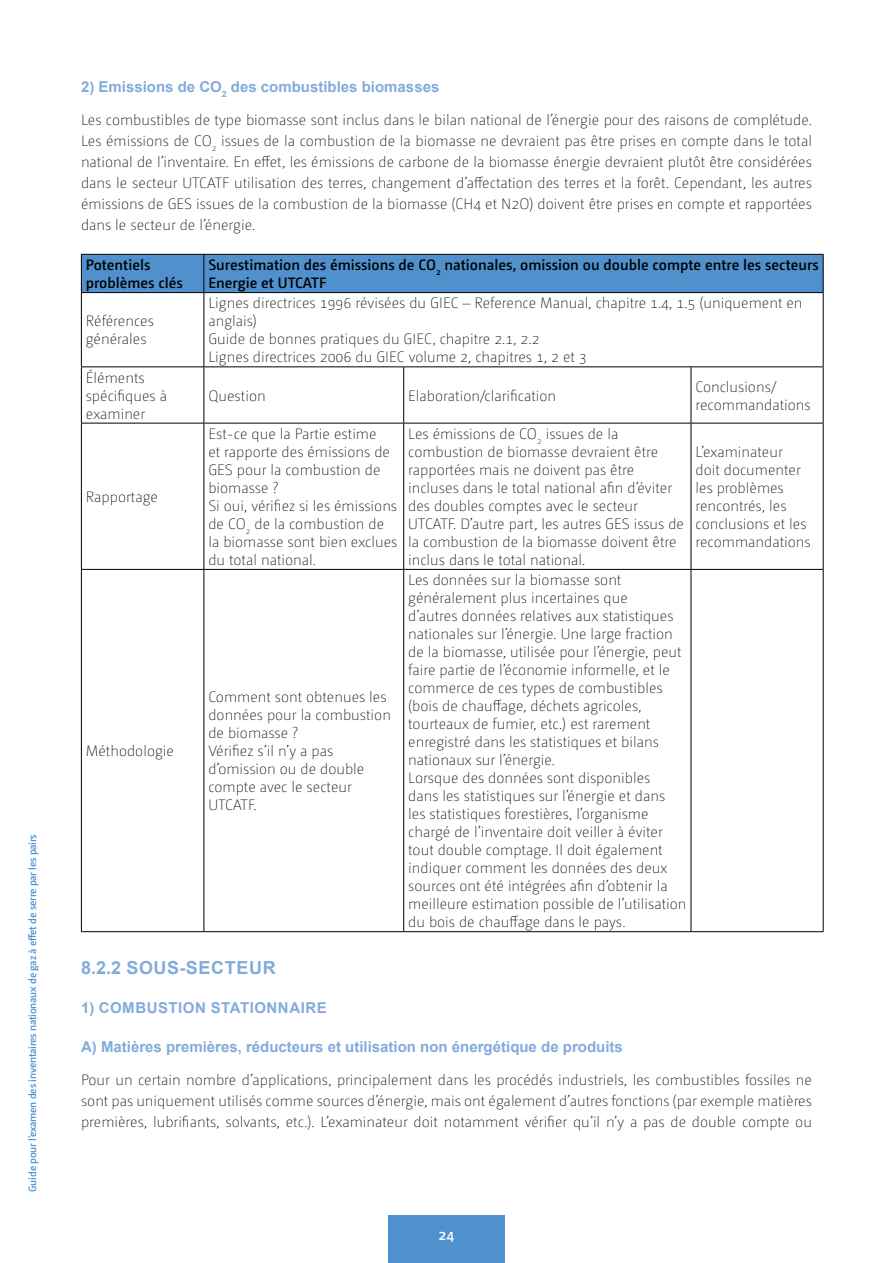
<style>
.page{position:relative;width:893px;height:1263px;background:#fff}
.page>*{position:absolute;margin:0;border:0;box-sizing:border-box;transform-origin:0 0}
.t1{font:700 18px "Arial";letter-spacing:.035em;color:#83abda}
.t2{font:200 15px/18px "Camingo Dos Pro";color:#000}
.t3{font:600 15px/18px "Camingo Dos Pro";color:#000}
.t4{font:700 15px "Arial";color:#83abda}
.t5{font:700 15px "Arial";letter-spacing:.035em;color:#83abda}
.t6{font:600 15px "Camingo Dos Pro";color:#fff}
.t7{font:600 10.5px "Camingo Dos Pro";letter-spacing:-.02em;color:#5091cd}
</style>
<div class="page">
<div style="left:388px;top:1215px;width:117px;height:48px;background:#5091cd"></div>
<div style="left:82px;top:255px;width:741px;height:37px;background:#5091cd"></div>
<svg style="left:82px;top:293px;width:741px;height:638px"></svg>
<hr style="left:203px;top:255px;width:1px;height:37px;background:#000">
<hr style="left:81px;top:292px;width:123px;height:1px;background:#000">
<hr style="left:204px;top:292px;width:200px;height:1px;background:#000">
<hr style="left:203px;top:293px;width:1px;height:73px;background:#000">
<hr style="left:404px;top:292px;width:287px;height:1px;background:#000">
<hr style="left:691px;top:292px;width:132px;height:1px;background:#000">
<hr style="left:81px;top:366px;width:123px;height:1px;background:#000">
<hr style="left:204px;top:366px;width:200px;height:1px;background:#000">
<hr style="left:203px;top:367px;width:1px;height:56px;background:#000">
<hr style="left:404px;top:366px;width:287px;height:1px;background:#000">
<hr style="left:403px;top:367px;width:1px;height:56px;background:#000">
<hr style="left:691px;top:366px;width:132px;height:1px;background:#000">
<hr style="left:691px;top:367px;width:1px;height:56px;background:#000">
<hr style="left:81px;top:423px;width:123px;height:1px;background:#000">
<hr style="left:204px;top:423px;width:200px;height:1px;background:#000">
<hr style="left:203px;top:423px;width:1px;height:146px;background:#000">
<hr style="left:404px;top:423px;width:287px;height:1px;background:#000">
<hr style="left:403px;top:423px;width:1px;height:146px;background:#000">
<hr style="left:691px;top:423px;width:132px;height:1px;background:#000">
<hr style="left:691px;top:423px;width:1px;height:146px;background:#000">
<hr style="left:81px;top:569px;width:123px;height:1px;background:#000">
<hr style="left:204px;top:569px;width:200px;height:1px;background:#000">
<hr style="left:203px;top:570px;width:1px;height:361px;background:#000">
<hr style="left:404px;top:569px;width:287px;height:1px;background:#000">
<hr style="left:403px;top:570px;width:1px;height:361px;background:#000">
<hr style="left:691px;top:569px;width:132px;height:1px;background:#000">
<hr style="left:691px;top:570px;width:1px;height:361px;background:#000">
<hr style="left:81px;top:254px;width:123px;height:1px;background:#000">
<hr style="left:81px;top:255px;width:1px;height:37px;background:#000">
<hr style="left:204px;top:254px;width:200px;height:1px;background:#000">
<hr style="left:404px;top:254px;width:287px;height:1px;background:#000">
<hr style="left:691px;top:254px;width:132px;height:1px;background:#000">
<hr style="left:823px;top:255px;width:1px;height:37px;background:#000">
<hr style="left:81px;top:293px;width:1px;height:73px;background:#000">
<hr style="left:823px;top:293px;width:1px;height:73px;background:#000">
<hr style="left:81px;top:367px;width:1px;height:56px;background:#000">
<hr style="left:823px;top:367px;width:1px;height:56px;background:#000">
<hr style="left:81px;top:423px;width:1px;height:146px;background:#000">
<hr style="left:823px;top:423px;width:1px;height:146px;background:#000">
<hr style="left:81px;top:570px;width:1px;height:361px;background:#000">
<hr style="left:823px;top:570px;width:1px;height:361px;background:#000">
<hr style="left:81px;top:931px;width:123px;height:1px;background:#000">
<hr style="left:204px;top:931px;width:200px;height:1px;background:#000">
<hr style="left:404px;top:931px;width:287px;height:1px;background:#000">
<hr style="left:691px;top:931px;width:132px;height:1px;background:#000">
<p class="t7" style="left:26px;top:1192px;width:359px;rotate:-90deg">Guide pour l’examen des inventaires nationaux de gaz à effet de serre par les pairs</p>
<p class="t4" style="left:81px;top:76px;width:360px">2) Emissions de CO<sub>2</sub> des combustibles biomasses</p>
<p class="t2" style="left:81px;top:109px;width:732px;line-height:21px;text-align:justify">Les combustibles de type biomasse sont inclus dans le bilan national de l’énergie pour des raisons de complétude.<br>Les émissions de CO<sub>2</sub> issues de la combustion de la biomasse ne devraient pas être prises en compte dans le total national de l’inventaire. En effet, les émissions de carbone de la biomasse énergie devraient plutôt être considérées dans le secteur UTCATF utilisation des terres, changement d’affectation des terres et la forêt. Cependant, les autres émissions de GES issues de la combustion de la biomasse (CH4 et N2O) doivent être prises en compte et rapportées dans le secteur de l’énergie.</p>
<p class="t3" style="left:86px;top:256px;width:99px">Potentiels problèmes clés</p>
<p class="t3" style="left:208px;top:256px;width:612px">Surestimation des émissions de CO<sub>2</sub> nationales, omission ou double compte entre les secteurs<br>Energie et UTCATF</p>
<p class="t2" style="left:86px;top:312px;width:69px">Références générales</p>
<p class="t2" style="left:208px;top:294px;width:596px">Lignes directrices 1996 révisées du GIEC – Reference Manual, chapitre 1.4, 1.5 (uniquement en anglais)<br>Guide de bonnes pratiques du GIEC, chapitre 2.1, 2.2<br>Lignes directrices 2006 du GIEC volume 2, chapitres 1, 2 et 3</p>
<p class="t2" style="left:86px;top:368px;width:83px">Éléments spécifiques à examiner</p>
<p class="t2" style="left:86px;top:488px;width:74px">Rapportage</p>
<p class="t2" style="left:86px;top:742px;width:90px">Méthodologie</p>
<p class="t2" style="left:208px;top:386px;width:59px">Question</p>
<p class="t2" style="left:408px;top:386px;width:149px">Elaboration/clarification</p>
<p class="t2" style="left:695px;top:377px;width:117px">Conclusions/ recommandations</p>
<p class="t2" style="left:208px;top:425px;width:190px">Est-ce que la Partie estime<br>et rapporte des émissions de<br>GES pour la combustion de biomasse ?<br>Si oui, vérifiez si les émissions de CO<sub>2</sub> de la combustion de la biomasse sont bien exclues du total national.</p>
<p class="t2" style="left:408px;top:425px;width:277px">Les émissions de CO<sub>2</sub> issues de la combustion de biomasse devraient être rapportées mais ne doivent pas être incluses dans le total national afin d’éviter des doubles comptes avec le secteur UTCATF. D’autre part, les autres GES issus de la combustion de la biomasse doivent être inclus dans le total national.</p>
<p class="t2" style="left:208px;top:688px;width:184px">Comment sont obtenues les données pour la combustion de biomasse ?<br>Vérifiez s’il n’y a pas d’omission ou de double compte avec le secteur<br>UTCATF.</p>
<p class="t2" style="left:408px;top:571px;width:280px">Les données sur la biomasse sont généralement plus incertaines que<br>d’autres données relatives aux statistiques nationales sur l’énergie. Une large fraction de la biomasse, utilisée pour l’énergie, peut faire partie de l’économie informelle, et le commerce de ces types de combustibles (bois de chauffage, déchets agricoles, tourteaux de fumier, etc.) est rarement enregistré dans les statistiques et bilans nationaux sur l’énergie.<br>Lorsque des données sont disponibles<br>dans les statistiques sur l’énergie et dans<br>les statistiques forestières, l’organisme chargé de l’inventaire doit veiller à éviter tout double comptage. Il doit également indiquer comment les données des deux sources ont été intégrées afin d’obtenir la meilleure estimation possible de l’utilisation du bois de chauffage dans le pays.</p>
<p class="t2" style="left:695px;top:443px;width:117px">L’examinateur doit documenter les problèmes rencontrés, les conclusions et les recommandations</p>
<p class="t1" style="left:81px;top:955px;width:196px">8.2.2 SOUS-SECTEUR</p>
<p class="t5" style="left:81px;top:997px;width:247px">1) COMBUSTION STATIONNAIRE</p>
<p class="t4" style="left:81px;top:1036px;width:543px">A) Matières premières, réducteurs et utilisation non énergétique de produits</p>
<p class="t2" style="left:81px;top:1069px;width:732px;line-height:21px;text-align:justify">Pour un certain nombre d’applications, principalement dans les procédés industriels, les combustibles fossiles ne sont pas uniquement utilisés comme sources d’énergie, mais ont également d’autres fonctions (par exemple matières premières, lubrifiants, solvants, etc.). L’examinateur doit notamment vérifier qu’il n’y a pas de double compte ou</p>
<p class="t6" style="left:439px;top:1226px;width:17px">24</p>
</div>
